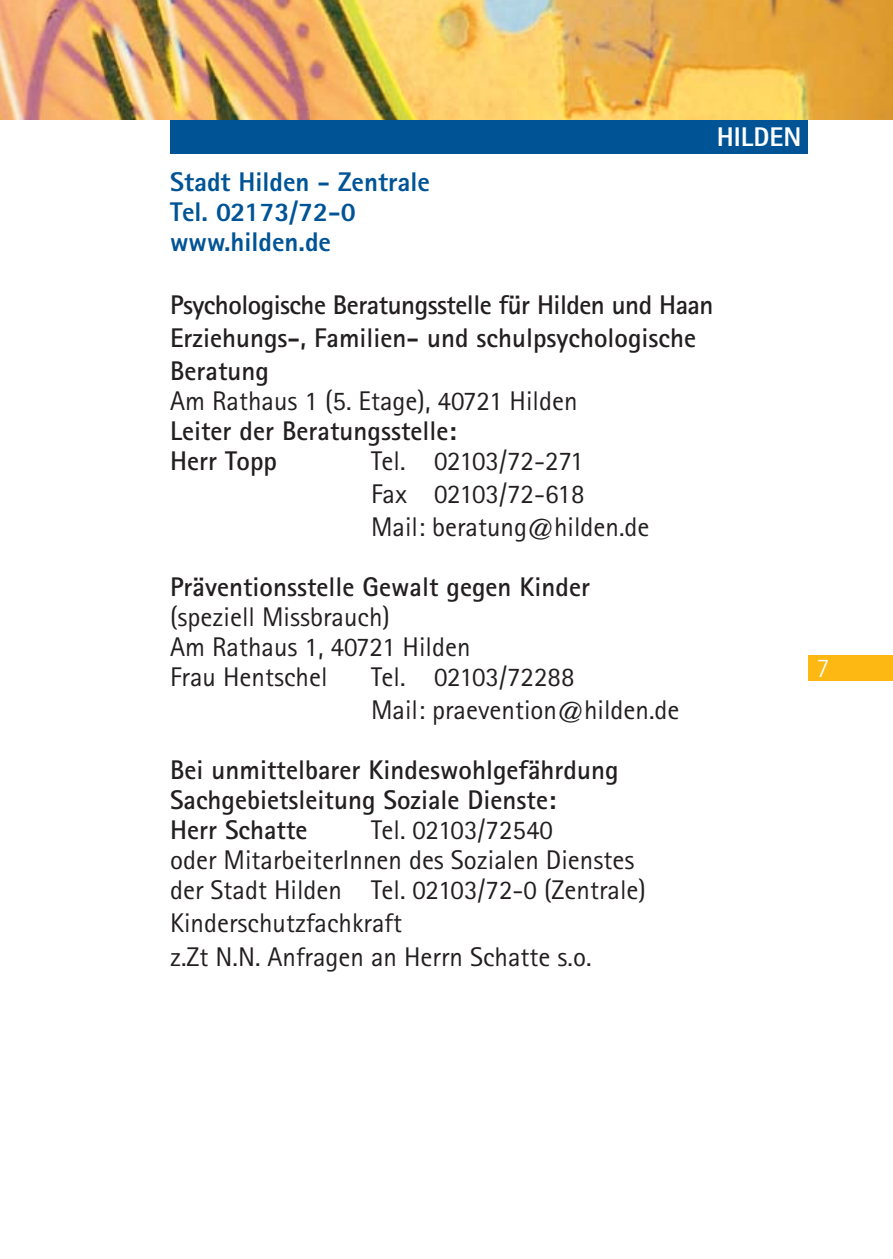
<style>
.page{position:relative;width:893px;height:1259px;background:#fff}
.page>*{position:absolute;margin:0;border:0;box-sizing:border-box;transform-origin:0 0}
.t1{font:27px/33px "Rotis Sans Serif";color:#231f20}
.t2{font:700 27px/30px "Rotis Sans Serif";color:#231f20}
.t3{font:800 27px/30px "Rotis Sans Serif";color:#005496}
.t4{font:800 27px "Rotis Sans Serif";color:#fff}
.t5{font:300 27px "Rotis Sans Serif";color:#fff}
.s1{color:#005496}
</style>
<div class="page">
<div style="left:808px;top:655px;width:85px;height:25px;background:#fdb813"></div>
<div style="left:170px;top:119px;width:638px;height:34px;background:#005496"></div>
<img style="left:0;top:0;width:893px;height:119px">
<p class="t3" style="left:170px;top:170px;width:261px">Stadt Hilden - Zentrale<br>Tel. 02173/72-0 www.hilden.de</p>
<p class="t4" style="left:717px;top:128px;width:93px">HILDEN<span class="s1">.</span></p>
<p class="t2" style="left:170px;top:291px;width:545px;line-height:33px">Psychologische Beratungsstelle für Hilden und Haan<br>Erziehungs-, Familien- und schulpsychologische<br>Beratung</p>
<p class="t1" style="left:170px;top:387px;width:409px">Am Rathaus 1 (5. Etage), 40721 Hilden</p>
<p class="t2" style="left:170px;top:419px;width:288px">Leiter der Beratungsstelle:<br>Herr Topp</p>
<p class="t1" style="left:371px;top:447px;width:280px">Tel. 02103/72-271<br>Fax 02103/72-618<br>Mail: beratung@hilden.de</p>
<p class="t2" style="left:170px;top:575px;width:421px">Präventionsstelle Gewalt gegen Kinder</p>
<p class="t1" style="left:170px;top:605px;width:302px;line-height:30px">(speziell Missbrauch)<br>Am Rathaus 1, 40721 Hilden<br>Frau Hentschel</p>
<p class="t1" style="left:371px;top:663px;width:310px">Tel. 02103/72288<br>Mail: praevention@hilden.de</p>
<p class="t2" style="left:170px;top:758px;width:450px">Bei unmittelbarer Kindeswohlgefährdung<br>Sachgebietsleitung Soziale Dienste:<br>Herr Schatte</p>
<p class="t1" style="left:170px;top:818px;width:477px;line-height:30px;text-indent:201px">Tel. 02103/72540<br>oder MitarbeiterInnen des Sozialen Dienstes der Stadt Hilden Tel. 02103/72-0 (Zentrale)</p>
<p class="t1" style="left:170px;top:909px;width:423px">Kinderschutzfachkraft<br>z.Zt N.N. Anfragen an Herrn Schatte s.o.</p>
<p class="t5" style="left:816px;top:658px;width:14px">7</p>
</div>
